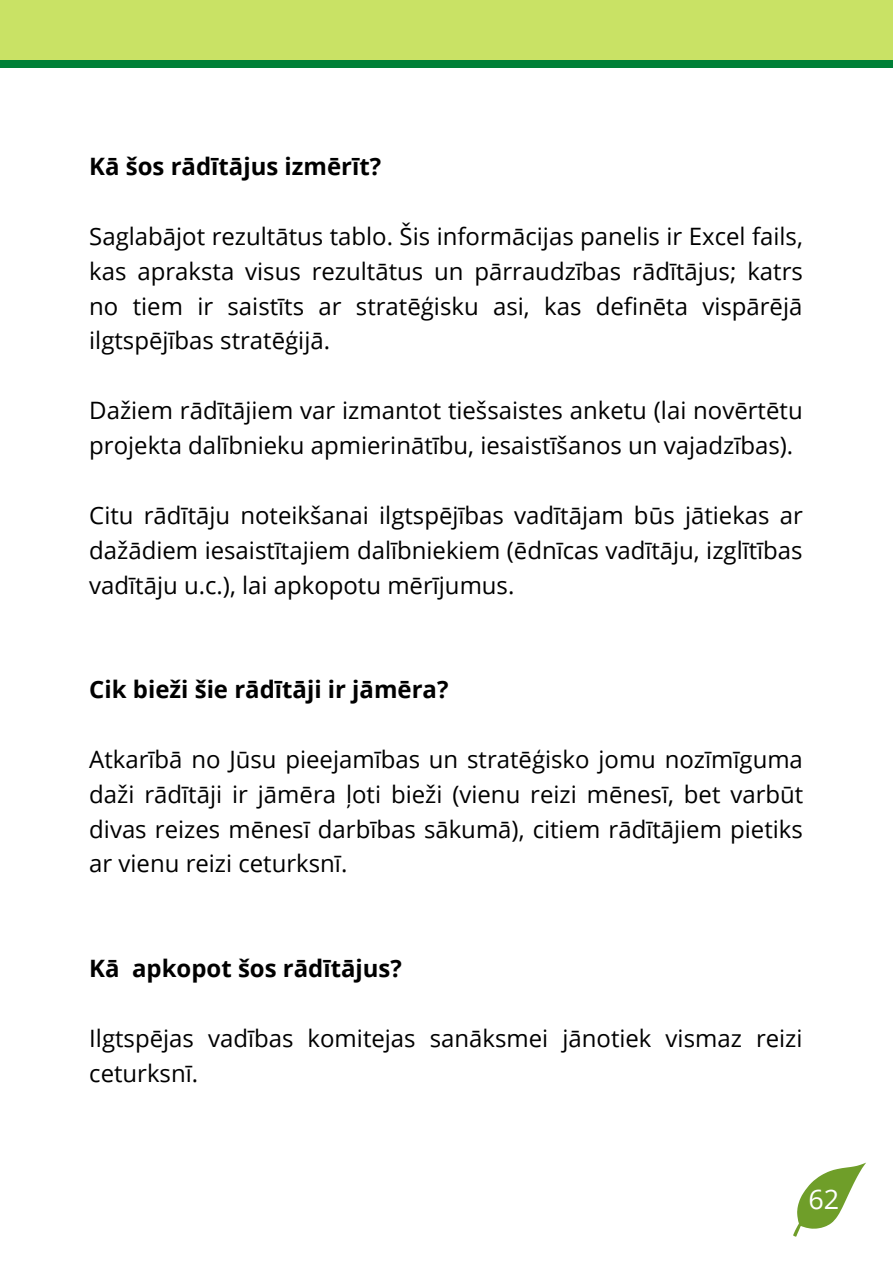
<style>
.page{position:relative;width:893px;height:1264px;background:#fff}
.page>*{position:absolute;margin:0;border:0;box-sizing:border-box;transform-origin:0 0}
.t1{font:27px "Open Sans";color:#fff}
.t2{font:24px/34.8px "Open Sans";color:#000;text-align:justify}
.t3{font:700 24px "Open Sans";color:#000}
</style>
<div class="page">
<div style="left:0;top:0;width:892px;height:68px;background:#008037"></div>
<div style="left:0;top:0;width:892px;height:60px;background:#c9e265"></div>
<svg style="left:793px;top:1162px;width:73px;height:74px"></svg>
<p class="t3" style="left:89px;top:149px;width:293px">Kā šos rādītājus izmērīt?</p>
<p class="t2" style="left:89px;top:218px;width:715px">Saglabājot rezultātus tablo. Šis informācijas panelis ir Excel fails, kas apraksta visus rezultātus un pārraudzības rādītājus; katrs no tiem ir saistīts ar stratēģisku asi, kas definēta vispārējā ilgtspējības stratēģijā.</p>
<p class="t2" style="left:89px;top:392px;width:714px">Dažiem rādītājiem var izmantot tiešsaistes anketu (lai novērtētu projekta dalībnieku apmierinātību, iesaistīšanos un vajadzības).</p>
<p class="t2" style="left:89px;top:497px;width:715px">Citu rādītāju noteikšanai ilgtspējības vadītājam būs jātiekas ar dažādiem iesaistītajiem dalībniekiem (ēdnīcas vadītāju, izglītības vadītāju u.c.), lai apkopotu mērījumus.</p>
<p class="t3" style="left:89px;top:672px;width:361px">Cik bieži šie rādītāji ir jāmēra?</p>
<p class="t2" style="left:89px;top:741px;width:715px">Atkarībā no Jūsu pieejamības un stratēģisko jomu nozīmīguma daži rādītāji ir jāmēra ļoti bieži (vienu reizi mēnesī, bet varbūt divas reizes mēnesī darbības sākumā), citiem rādītājiem pietiks ar vienu reizi ceturksnī.</p>
<p class="t3" style="left:89px;top:951px;width:314px">Kā apkopot šos rādītājus?</p>
<p class="t2" style="left:89px;top:1020px;width:714px">Ilgtspējas vadības komitejas sanāksmei jānotiek vismaz reizi ceturksnī.</p>
<p class="t1" style="left:808px;top:1180px;width:32px">62</p>
</div>
